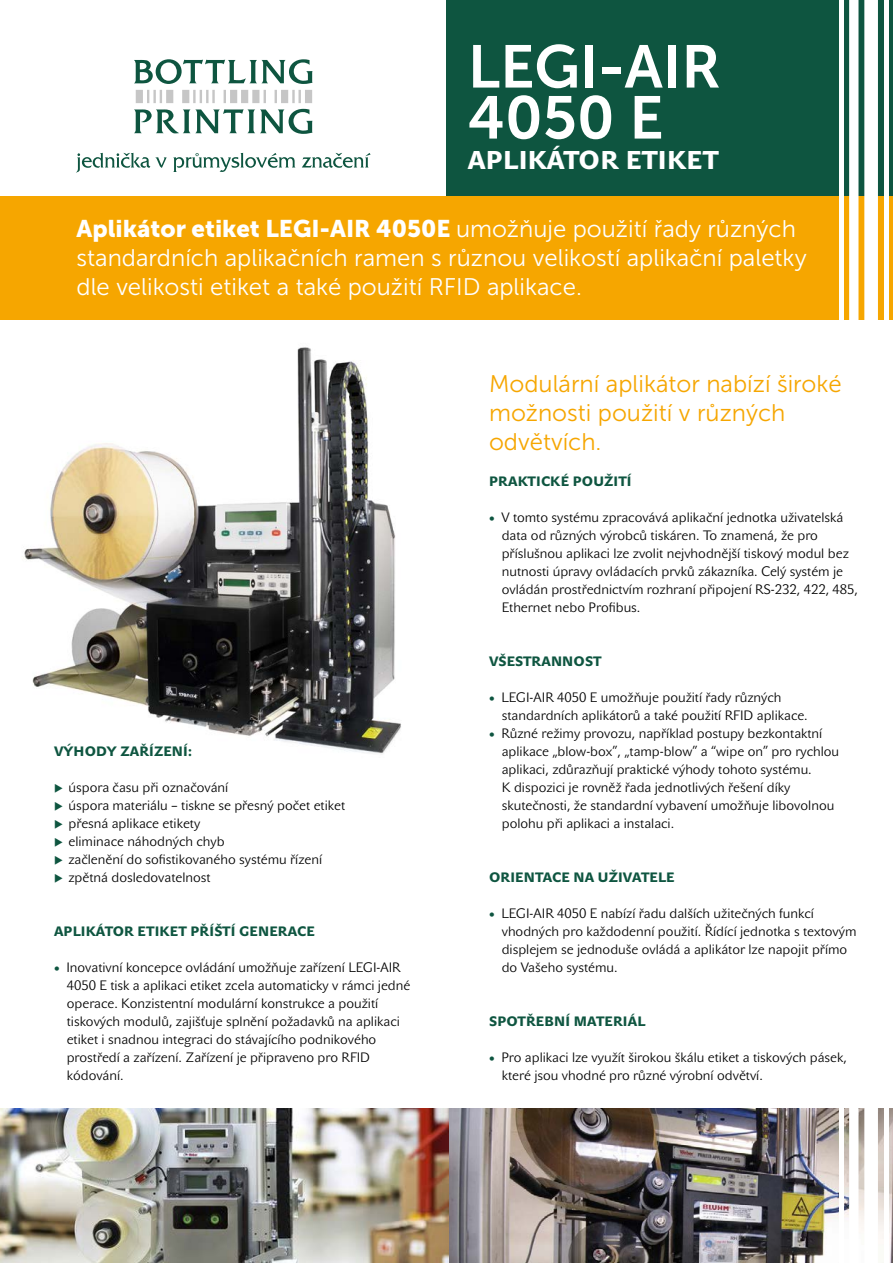
<style>
.page{position:relative;width:893px;height:1263px;background:#fff}
.page>*{position:absolute;margin:0;border:0;box-sizing:border-box;transform-origin:0 0}
.t1{font:60px/51px "Museo Sans 700";color:#fff}
.t2{font:700 25.5px "John Sans Medium Pro";letter-spacing:.01em;color:#fff}
.t3{font:24px/28.8px "Museo Sans 300";color:#fff}
.t4{font:24px/28.8px "Museo Sans 300";color:#f6a600}
.t5{font:24px "Museo Sans 900";color:#fff}
.t6{font:13.5px/18px "John Sans Lite Pro";color:#000}
.t7{font:700 13.5px "John Sans Medium Pro";letter-spacing:.01em;color:#0e5540}
.s1{font-family:"Museo Sans 300"}
.s2{color:#0e5540}
</style>
<div class="page">
<div style="left:446px;top:0;width:447px;height:196px;background:#0e5540"></div>
<svg style="left:76px;top:153px;width:295px;height:19px"></svg>
<svg style="left:136px;top:90px;width:176px;height:13px"></svg>
<svg style="left:134px;top:59px;width:179px;height:25px"></svg>
<svg style="left:134px;top:109px;width:178px;height:25px"></svg>
<div style="left:0;top:196px;width:893px;height:123px;background:#f6a600"></div>
<img style="left:0;top:1108px;width:893px;height:155px">
<img style="left:23px;top:347px;width:378px;height:407px">
<hr style="left:885px;top:1097px;width:4px;height:166px;background:#fff">
<svg style="left:849px;top:1108px;width:29px;height:155px"></svg>
<hr style="left:839px;top:1097px;width:4px;height:166px;background:#fff">
<hr style="left:885px;top:0;width:4px;height:336px;background:#fff">
<svg style="left:849px;top:0;width:29px;height:320px"></svg>
<hr style="left:839px;top:0;width:4px;height:336px;background:#fff">
<h1 class="t1" style="left:468px;top:41px;width:255px">LEGI-AIR<br>4050 E</h1>
<h2 class="t2" style="left:468px;top:145px;width:252px">APLIKÁTOR ETIKET</h2>
<h3 class="t5" style="left:77px;top:215px;width:721px">Aplikátor etiket LEGI-AIR 4050E <span class="s1">umožňuje použití řady různých</span></h3>
<h3 class="t3" style="left:77px;top:243px;width:732px">standardních aplikačních ramen s různou velikostí aplikační paletky dle velikosti etiket a také použití RFID aplikace.</h3>
<h3 class="t4" style="left:489px;top:370px;width:354px">Modulární aplikátor nabízí široké možnosti použití v různých odvětvích.</h3>
<p class="t7" style="left:54px;top:743px;width:139px">VÝHODY ZAŘÍZENÍ:</p>
<p class="t6" style="left:68px;top:778px;width:278px">úspora času při označování<br>úspora materiálu – tiskne se přesný počet etiket přesná aplikace etikety<br>eliminace náhodných chyb<br>začlenění do sofistikovaného systému řízení zpětná dosledovatelnost</p>
<p class="t7" style="left:54px;top:923px;width:262px">APLIKÁTOR ETIKET PŘÍŠTÍ GENERACE</p>
<p class="t6" style="left:67px;top:958px;width:345px;text-indent:-13px"><span class="s2">•</span> Inovativní koncepce ovládání umožňuje zařízení LEGI-AIR 4050 E tisk a aplikaci etiket zcela automaticky v rámci jedné operace. Konzistentní modulární konstrukce a použití tiskových modulů, zajišťuje splnění požadavků na aplikaci etiket i snadnou integraci do stávajícího podnikového prostředí a zařízení. Zařízení je připraveno pro RFID kódování.</p>
<p class="t7" style="left:489px;top:473px;width:144px">PRAKTICKÉ POUŽITÍ</p>
<p class="t6" style="left:502px;top:508px;width:358px;text-indent:-13px"><span class="s2">•</span> V tomto systému zpracovává aplikační jednotka uživatelská data od různých výrobců tiskáren. To znamená, že pro příslušnou aplikaci lze zvolit nejvhodnější tiskový modul bez nutnosti úpravy ovládacích prvků zákazníka. Celý systém je ovládán prostřednictvím rozhraní připojení RS-232, 422, 485, Ethernet nebo Profibus.</p>
<p class="t7" style="left:489px;top:653px;width:114px">VŠESTRANNOST</p>
<p class="t6" style="left:502px;top:688px;width:307px;text-indent:-13px"><span class="s2">•</span> LEGI-AIR 4050 E umožňuje použití řady různých standardních aplikátorů a také použití RFID aplikace.</p>
<p class="t6" style="left:502px;top:724px;width:339px;text-indent:-13px"><span class="s2">•</span> Různé režimy provozu, například postupy bezkontaktní aplikace „blow-box”, „tamp-blow” a “wipe on” pro rychlou aplikaci, zdůrazňují praktické výhody tohoto systému.<br>K dispozici je rovněž řada jednotlivých řešení díky skutečnosti, že standardní vybavení umožňuje libovolnou polohu při aplikaci a instalaci.</p>
<p class="t7" style="left:489px;top:869px;width:187px">ORIENTACE NA UŽIVATELE</p>
<p class="t6" style="left:502px;top:904px;width:356px;text-indent:-13px"><span class="s2">•</span> LEGI-AIR 4050 E nabízí řadu dalších užitečných funkcí vhodných pro každodenní použití. Řídící jednotka s textovým displejem se jednoduše ovládá a aplikátor lze napojit přímo do Vašeho systému.</p>
<p class="t7" style="left:489px;top:1013px;width:158px">SPOTŘEBNÍ MATERIÁL</p>
<p class="t6" style="left:502px;top:1048px;width:347px;text-indent:-13px"><span class="s2">•</span> Pro aplikaci lze využít širokou škálu etiket a tiskových pásek, které jsou vhodné pro různé výrobní odvětví.</p>
</div>
